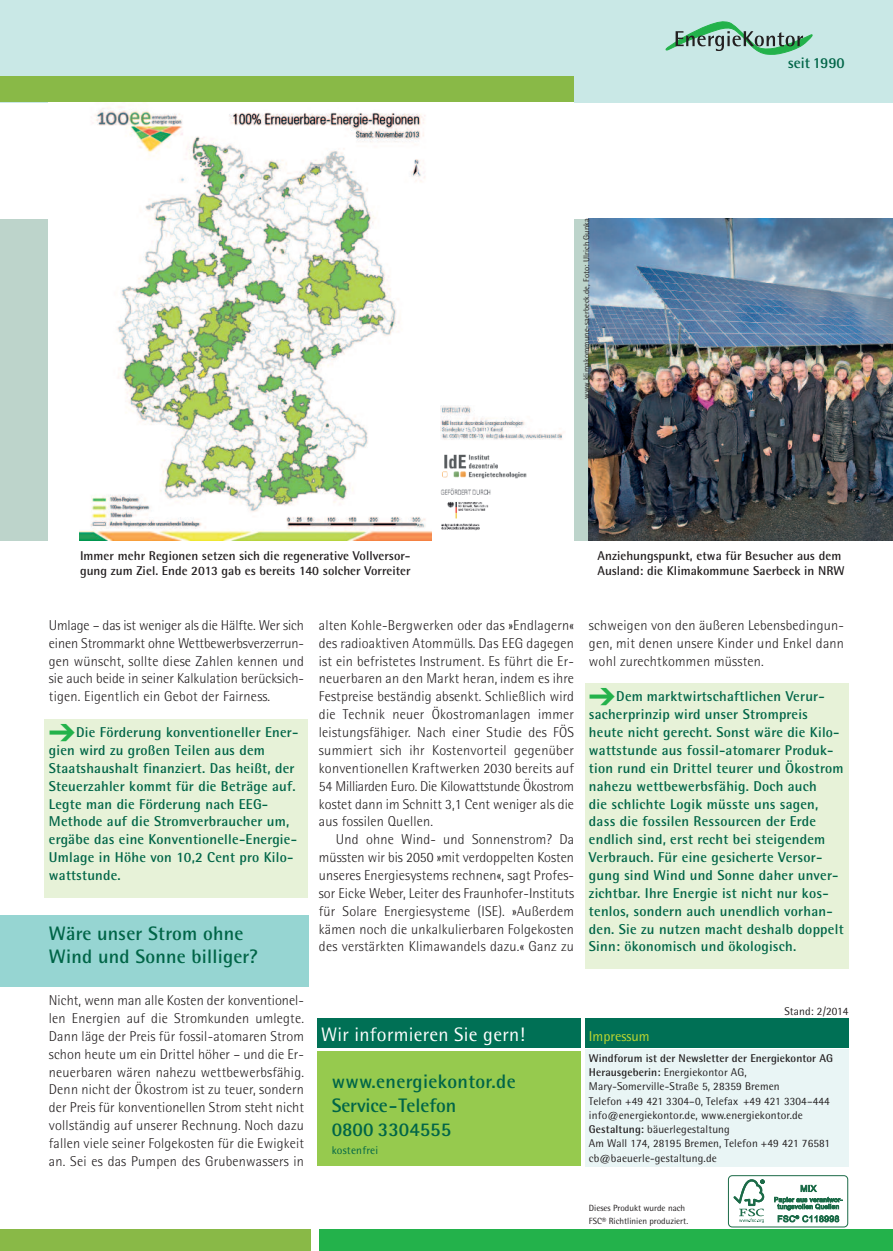
<style>
.page{position:relative;width:893px;height:1251px;background:#fff}
.page>*{position:absolute;margin:0;border:0;box-sizing:border-box;transform-origin:0 0}
.t1{font:700 19.5px/23.9px "Agfa Rotis Semisans";letter-spacing:.01em;color:#006547}
.t2{font:19.5px "Agfa Rotis Semisans";letter-spacing:.015em;color:#fff}
.t3{font:700 15.15px "Agfa Rotis Semisans";color:#006547}
.t4{font:300 14.25px/17.9px "Agfa Rotis Semisans";letter-spacing:.015em;color:#231f20;text-align:justify}
.t5{font:700 14.25px/17.9px "Agfa Rotis Semisans";letter-spacing:.015em;color:#006547}
.t6{font:14.25px "Agfa Rotis Semisans";color:#bed630}
.t7{font:700 12.75px/14.2px "Agfa Rotis Semisans";letter-spacing:.005em;color:#231f20}
.t8{font:11.25px/14.2px "Agfa Rotis Semisans";letter-spacing:.01em;color:#231f20}
.t9{font:11.25px "Agfa Rotis Semisans";letter-spacing:.02em;color:#006547}
.t10{font:9px/12.6px "Agfa Rotis Semisans";color:#231f20}
.t11{font:8.25px "Agfa Rotis Semisans";letter-spacing:.015em;color:#231f20}
.s1{color:#23b24b}
.s2{font-weight:700}
</style>
<div class="page">
<div style="left:0;top:219px;width:893px;height:321px;background:#bdd4cb"></div>
<div style="left:0;top:915px;width:308px;height:71px;background:#96d5d2"></div>
<div style="left:45px;top:719px;width:263px;height:178px;background:#e7f2d8"></div>
<div style="left:585px;top:683px;width:263px;height:286px;background:#e7f2d8"></div>
<div style="left:0;top:0;width:893px;height:102px;background:#c9e8e6"></div>
<div style="left:0;top:77px;width:574px;height:25px;background:#89b947"></div>
<div style="left:319px;top:1229px;width:574px;height:21px;background:#23b24b"></div>
<div style="left:0;top:1229px;width:310px;height:21px;background:#89b947"></div>
<div style="left:585px;top:1048px;width:263px;height:118px;background:#e9f5f5"></div>
<div style="left:728px;top:1175px;width:120px;height:51px;border:1px solid #1c6b48;border-radius:4px"></div>
<svg style="left:733px;top:1179px;width:31px;height:43px"></svg>
<svg style="left:774px;top:1184px;width:68px;height:37px"></svg>
<div style="left:585px;top:1018px;width:263px;height:29px;background:#007055"></div>
<div style="left:317px;top:1050px;width:263px;height:115px;background:#96ca4e"></div>
<div style="left:317px;top:1018px;width:263px;height:29px;background:#007055"></div>
<img style="left:589px;top:219px;width:304px;height:321px">
<div style="left:49px;top:102px;width:525px;height:438px;background:#fff"></div>
<img style="left:79px;top:102px;width:352px;height:438px">
<img style="left:441px;top:405px;width:123px;height:35px">
<img style="left:442px;top:454px;width:85px;height:25px">
<img style="left:441px;top:488px;width:50px;height:43px">
<svg style="left:665px;top:22px;width:147px;height:33px"></svg>
<p class="t11" style="left:583px;top:399px;width:182px;rotate:-90deg">www.klimakommune-saerbeck.de, Foto: Ulrich Gunka</p>
<p class="t3" style="left:788px;top:58px;width:58px">seit 1990</p>
<p class="t7" style="left:80px;top:550px;width:332px">Immer mehr Regionen setzen sich die regenerative Vollversor&shy;gung zum Ziel. Ende 2013 gab es bereits 140 solcher Vorreiter</p>
<p class="t7" style="left:597px;top:550px;width:249px">Anziehungspunkt, etwa für Besucher aus dem<br>Ausland: die Klimakommune Saerbeck in NRW</p>
<p class="t4" style="left:49px;top:617px;width:257px">Umlage – das ist weniger als die Hälfte. Wer sich einen Strommarkt ohne Wettbewerbsverzerrun&shy;gen wünscht, sollte diese Zahlen kennen und sie auch beide in seiner Kalkulation berücksich&shy;tigen. Eigentlich ein Gebot der Fairness.</p>
<p class="t5" style="left:49px;top:724px;width:251px"><span class="s1">➔</span>Die Förderung konventioneller Ener&shy;gien wird zu großen Teilen aus dem Staatshaushalt finanziert. Das heißt, der Steuerzahler kommt für die Beträge auf.<br>Legte man die Förderung nach EEG-Methode auf die Stromverbraucher um, ergäbe das eine Konventionelle-Energie-Umlage in Höhe von 10,2 Cent pro Kilo&shy;wattstunde.</p>
<h1 class="t1" style="left:49px;top:922px;width:211px">Wäre unser Strom ohne<br>Wind und Sonne billiger?</h1>
<p class="t4" style="left:49px;top:992px;width:257px">Nicht, wenn man alle Kosten der konventionel&shy;len Energien auf die Stromkunden umlegte.<br>Dann läge der Preis für fossil-atomaren Strom schon heute um ein Drittel höher – und die Er&shy;neuerbaren wären nahezu wettbewerbsfähig.<br>Denn nicht der Ökostrom ist zu teuer, sondern der Preis für konventionellen Strom steht nicht vollständig auf unserer Rechnung. Noch dazu fallen viele seiner Folgekosten für die Ewigkeit an. Sei es das Pumpen des Grubenwassers in</p>
<p class="t4" style="left:319px;top:617px;width:257px">alten Kohle-Bergwerken oder das »Endlagern« des radioaktiven Atommülls. Das EEG dagegen ist ein befristetes Instrument. Es führt die Er&shy;neuerbaren an den Markt heran, indem es ihre Festpreise beständig absenkt. Schließlich wird die Technik neuer Ökostromanlagen immer leistungsfähiger. Nach einer Studie des FÖS summiert sich ihr Kostenvorteil gegenüber konventionellen Kraftwerken 2030 bereits auf 54 Milliarden Euro. Die Kilowattstunde Ökostrom kostet dann im Schnitt 3,1 Cent weniger als die aus fossilen Quellen.</p>
<p class="t4" style="left:319px;top:831px;width:257px;text-indent:17px">Und ohne Wind- und Sonnenstrom? Da müssten wir bis 2050 »mit verdoppelten Kosten unseres Energiesystems rechnen«, sagt Profes&shy;sor Eicke Weber, Leiter des Fraunhofer-Instituts für Solare Energiesysteme (ISE). »Außerdem kämen noch die unkalkulierbaren Folgekosten des verstärkten Klimawandels dazu.« Ganz zu</p>
<p class="t4" style="left:589px;top:617px;width:257px">schweigen von den äußeren Lebensbedingun&shy;gen, mit denen unsere Kinder und Enkel dann wohl zurechtkommen müssten.</p>
<p class="t5" style="left:589px;top:688px;width:256px"><span class="s1">➔</span>Dem marktwirtschaftlichen Verur&shy;sacherprinzip wird unser Strompreis heute nicht gerecht. Sonst wäre die Kilo&shy;wattstunde aus fossil-atomarer Produk&shy;tion rund ein Drittel teurer und Ökostrom nahezu wettbewerbsfähig. Doch auch<br>die schlichte Logik müsste uns sagen, dass die fossilen Ressourcen der Erde endlich sind, erst recht bei steigendem Verbrauch. Für eine gesicherte Versor&shy;gung sind Wind und Sonne daher unver&shy;zichtbar. Ihre Energie ist nicht nur kos&shy;tenlos, sondern auch unendlich vorhan&shy;den. Sie zu nutzen macht deshalb doppelt Sinn: ökonomisch und ökologisch.</p>
<p class="t8" style="left:784px;top:1005px;width:66px">Stand: 2/2014</p>
<h1 class="t2" style="left:321px;top:1027px;width:205px">Wir informieren Sie gern!</h1>
<p class="t6" style="left:589px;top:1030px;width:62px">Impressum</p>
<h1 class="t1" style="left:332px;top:1071px;width:186px">www.energiekontor.de<br>Service-Telefon<br>0800 3304555</h1>
<p class="t9" style="left:332px;top:1145px;width:48px">kostenfrei</p>
<p class="t8" style="left:589px;top:1051px;width:245px"><span class="s2">Windforum ist der Newsletter der Energiekontor AG Herausgeberin:</span> Energiekontor AG, Mary-Somerville-Straße 5, 28359 Bremen<br>Telefon +49 421 3304–0, Telefax +49 421 3304–444 info@energiekontor.de, www.energiekontor.de <span class="s2">Gestaltung:</span> bäuerlegestaltung<br>Am Wall 174, 28195 Bremen, Telefon +49 421 76581 cb@baeuerle-gestaltung.de</p>
<p class="t10" style="left:589px;top:1202px;width:101px">Dieses Produkt wurde nach<br>FSC® Richtlinien produziert.</p>
</div>
